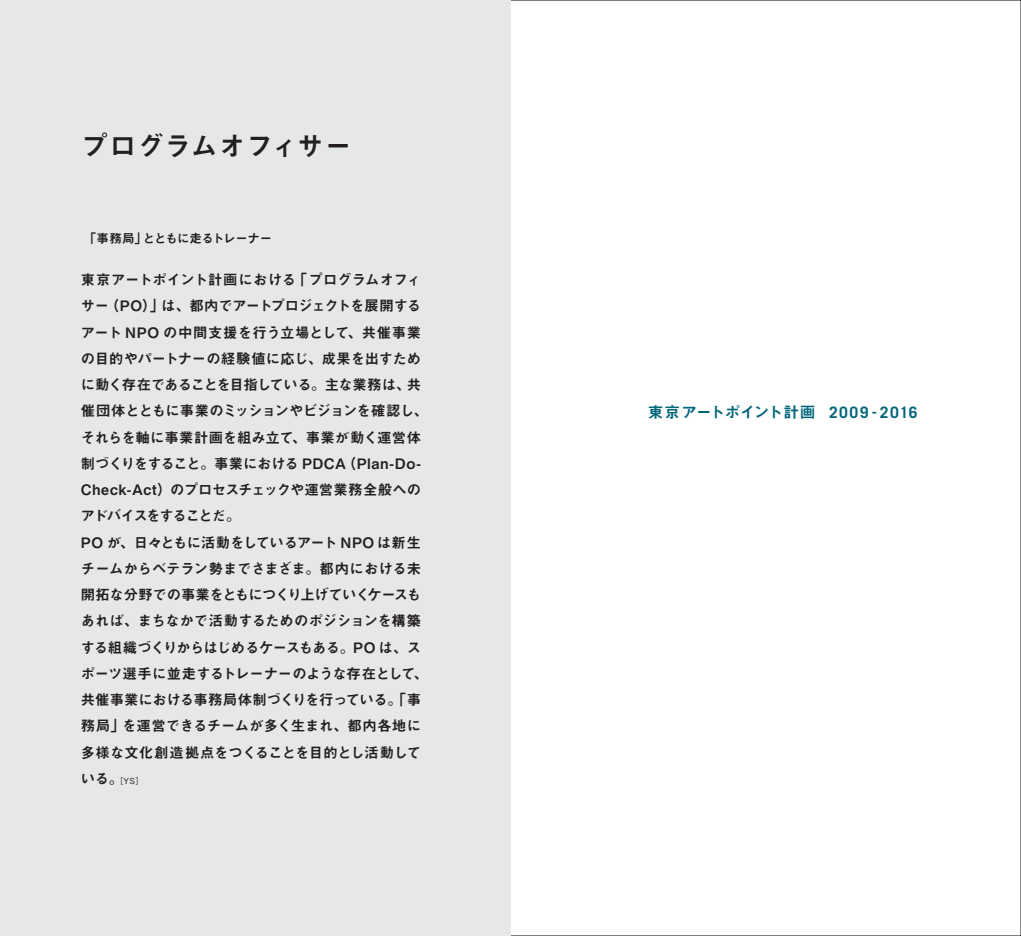
<style>
.page{position:relative;width:1021px;height:936px;background:#fff}
.page>*{position:absolute;margin:0;border:0;box-sizing:border-box;transform-origin:0 0}
.t1{font:27px "Midashi Go Pro MB31";letter-spacing:.02em;color:#231f20}
.t2{font:15.75px "Midashi Go Pro MB31";letter-spacing:-.03em;color:#006679}
.t3{font:14.4px/26.2px "Midashi Go Pro MB31";letter-spacing:-.025em;color:#231f20}
.t4{font:12.45px "Midashi Go Pro MB31";letter-spacing:-.035em;color:#231f20}
.t5{font:500 8.25px "Gothic BBB Pro";color:#231f20}
.s1{font-family:"Midashi Go Pro MB31";font-weight:400;font-size:14.4px}
.s2{font-family:"Trade Gothic";font-weight:700}
</style>
<div class="page">
<div style="left:0;top:0;width:510px;height:935px;background:#e6e7e9"></div>
<h1 class="t1" style="left:81px;top:124px;width:273px">プログラムオフィサー</h1>
<p class="t4" style="left:84px;top:228px;width:190px">「事務局」とともに走るトレーナー</p>
<p class="t3" style="left:81px;top:265px;width:349px">東京アートポイント計画における「プログラムオフィサー（PO）」は、都内でアートプロジェクトを展開するアート NPO の中間支援を行う立場として、共催事業の目的やパートナーの経験値に応じ、成果を出すために動く存在であることを目指している。主な業務は、共催団体とともに事業のミッションやビジョンを確認し、それらを軸に事業計画を組み立て、事業が動く運営体制づくりをすること。事業における PDCA（Plan-Do-<br>Check-Act）のプロセスチェックや運営業務全般へのアドバイスをすることだ。<br>PO が、日々ともに活動をしているアート NPO は新生チームからベテラン勢までさまざま。都内における未開拓な分野での事業をともにつくり上げていくケースもあれば、まちなかで活動するためのポジションを構築する組織づくりからはじめるケースもある。PO は、スポーツ選手に並走するトレーナーのような存在として、共催事業における事務局体制づくりを行っている。「事務局」を運営できるチームが多く生まれ、都内各地に多様な文化創造拠点をつくることを目的とし活動して</p>
<p class="t5" style="left:81px;top:774px;width:64px"><span class="s1">いる。</span>［YS］</p>
<p class="t2" style="left:647px;top:399px;width:271px">東京アートポイント計画　<span class="s2">2009 - 2016</span></p>
</div>
